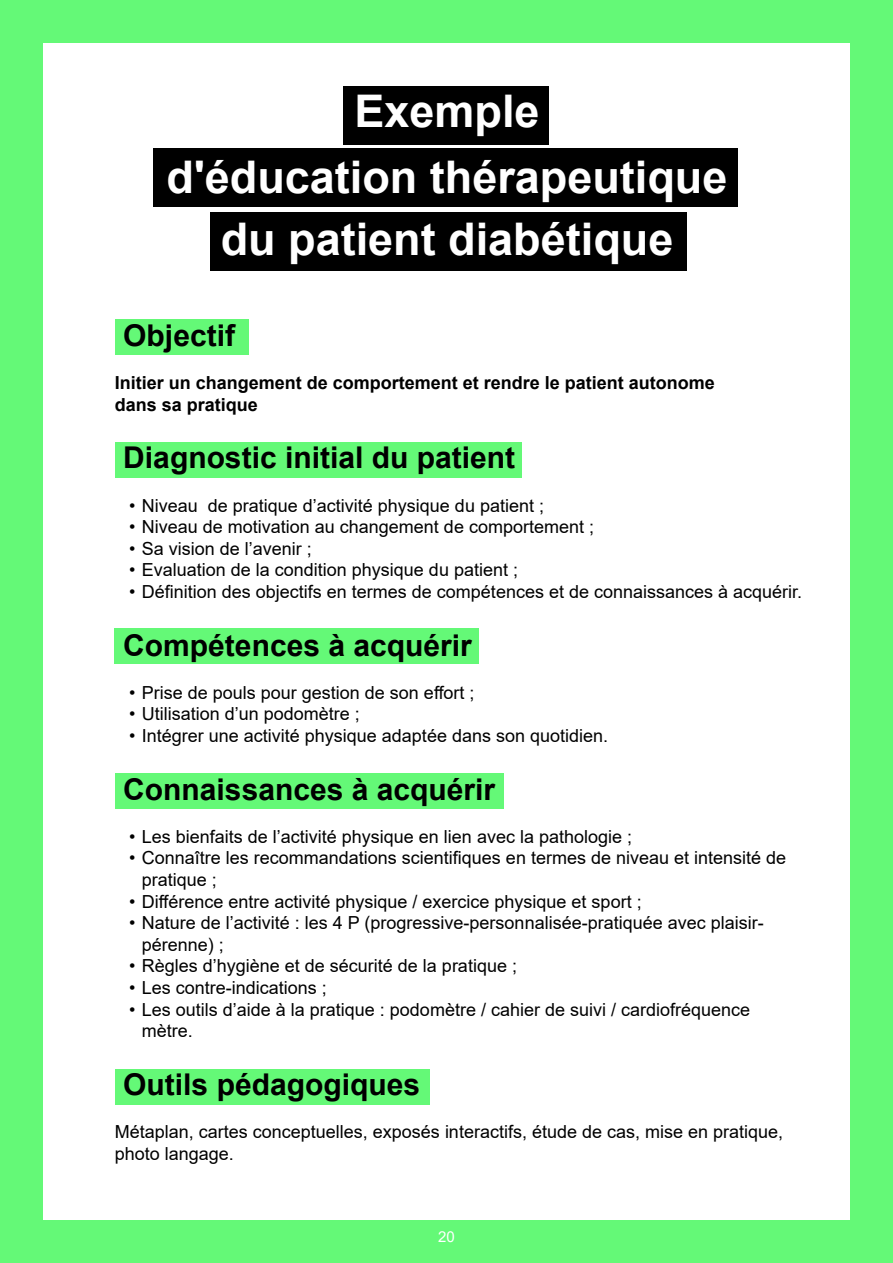
<style>
.page{position:relative;width:893px;height:1263px;background:#fff}
.page>*{position:absolute;margin:0;border:0;box-sizing:border-box;transform-origin:0 0}
.t1{font:700 45px "Arial";color:#fff}
.t2{font:700 30px "Arial";color:#000}
.t3{font:18px/21.6px "Arial";color:#000}
.t4{font:700 18px "Arial";color:#000}
.t5{font:15px "Arial";color:#fff}
</style>
<div class="page">
<div style="left:115px;top:1069px;width:314px;height:35px;background:#64f977"></div>
<div style="left:115px;top:773px;width:388px;height:36px;background:#64f977"></div>
<div style="left:115px;top:628px;width:364px;height:36px;background:#64f977"></div>
<div style="left:115px;top:442px;width:406px;height:36px;background:#64f977"></div>
<div style="left:115px;top:319px;width:133px;height:36px;background:#64f977"></div>
<div style="left:210px;top:212px;width:476px;height:59px;background:#000"></div>
<div style="left:0;top:0;width:893px;height:43px;background:#64f977"></div>
<div style="left:0;top:0;width:43px;height:1263px;background:#64f977"></div>
<div style="left:2px;top:1220px;width:891px;height:43px;background:#64f977"></div>
<div style="left:153px;top:148px;width:585px;height:59px;background:#000"></div>
<div style="left:344px;top:86px;width:205px;height:58px;background:#000"></div>
<div style="left:850px;top:0;width:43px;height:1260px;background:#64f977"></div>
<p class="t1" style="left:354px;top:80px;width:187px">Exemple</p>
<p class="t1" style="left:167px;top:146px;width:562px">d'éducation thérapeutique</p>
<p class="t1" style="left:221px;top:207px;width:454px">du patient diabétique</p>
<p class="t2" style="left:123px;top:314px;width:113px">Objectif</p>
<p class="t4" style="left:115px;top:370px;width:602px">Initier un changement de comportement et rendre le patient autonome</p>
<p class="t4" style="left:115px;top:392px;width:145px">dans sa pratique</p>
<p class="t2" style="left:123px;top:437px;width:393px">Diagnostic initial du patient</p>
<p class="t3" style="left:129px;top:494px;width:416px">• Niveau de pratique d’activité physique du patient ;</p>
<p class="t3" style="left:129px;top:516px;width:466px">• Niveau de motivation au changement de comportement ;</p>
<p class="t3" style="left:129px;top:537px;width:184px">• Sa vision de l’avenir ;</p>
<p class="t3" style="left:129px;top:559px;width:390px">• Evaluation de la condition physique du patient ;</p>
<p class="t3" style="left:129px;top:581px;width:675px">• Définition des objectifs en termes de compétences et de connaissances à acquérir.</p>
<p class="t2" style="left:123px;top:624px;width:350px">Compétences à acquérir</p>
<p class="t3" style="left:129px;top:681px;width:347px">• Prise de pouls pour gestion de son effort ;</p>
<p class="t3" style="left:129px;top:703px;width:232px">• Utilisation d’un podomètre ;</p>
<p class="t3" style="left:129px;top:725px;width:481px">• Intégrer une activité physique adaptée dans son quotidien.</p>
<p class="t2" style="left:123px;top:768px;width:373px">Connaissances à acquérir</p>
<p class="t3" style="left:129px;top:825px;width:505px">• Les bienfaits de l’activité physique en lien avec la pathologie ;</p>
<p class="t3" style="left:142px;top:847px;width:646px;text-indent:-13px">• Connaître les recommandations scientifiques en termes de niveau et intensité de pratique ;</p>
<p class="t3" style="left:129px;top:890px;width:514px">• Différence entre activité physique / exercice physique et sport ;</p>
<p class="t3" style="left:142px;top:912px;width:623px;text-indent:-13px">• Nature de l’activité : les 4 P (progressive-personnalisée-pratiquée avec plaisir&shy;pérenne) ;</p>
<p class="t3" style="left:129px;top:955px;width:389px">• Règles d’hygiène et de sécurité de la pratique ;</p>
<p class="t3" style="left:129px;top:977px;width:199px">• Les contre-indications ;</p>
<p class="t3" style="left:142px;top:998px;width:610px;text-indent:-13px">• Les outils d’aide à la pratique : podomètre / cahier de suivi / cardiofréquence mètre.</p>
<p class="t2" style="left:123px;top:1063px;width:298px">Outils pédagogiques</p>
<p class="t3" style="left:115px;top:1121px;width:670px">Métaplan, cartes conceptuelles, exposés interactifs, étude de cas, mise en pratique, photo langage.</p>
<p class="t5" style="left:438px;top:1226px;width:18px">20</p>
</div>
